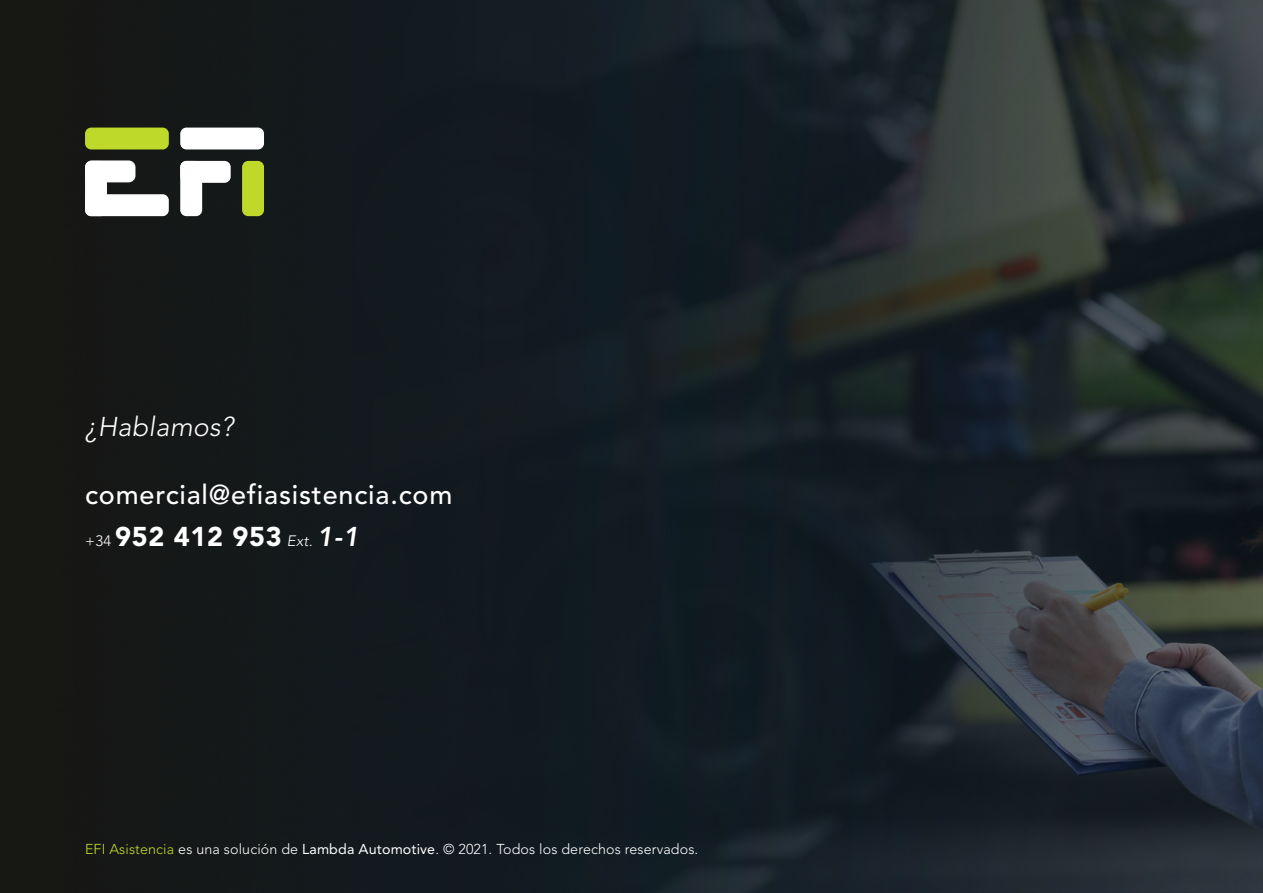
<style>
.page{position:relative;width:1263px;height:893px;background:#fff}
.page>*{position:absolute;margin:0;border:0;box-sizing:border-box;transform-origin:0 0}
.t1{font:500 27px "Avenir LT Std";letter-spacing:.03em;color:#fff}
.t2{font:900 27px "Avenir LT Std";letter-spacing:.025em;color:#fff}
.t3{font:italic 300 27px "Avenir LT Std";letter-spacing:.01em;color:#fff}
.t4{font:300 14.25px "Avenir LT Std";letter-spacing:.01em;color:#fff}
.s1{font-weight:300;font-size:15px}
.s2{font-weight:300;font-style:italic;font-size:15px}
.s3{font-weight:800;font-style:italic}
.s4{color:#bfd92b}
.s5{font-weight:400}
</style>
<div class="page">
<img style="left:0;top:0;width:1263px;height:893px">
<div style="left:85px;top:128px;width:84px;height:21px;background:#bfd92b;border-radius:6px"></div>
<div style="left:85px;top:161px;width:22px;height:55px;background:#fff;border-radius:6px"></div>
<div style="left:85px;top:194px;width:84px;height:22px;background:#fff;border-radius:6px"></div>
<div style="left:85px;top:160px;width:50px;height:22px;background:#fff;border-radius:7px"></div>
<div style="left:242px;top:161px;width:22px;height:55px;background:#bfd92b;border-radius:6px"></div>
<div style="left:180px;top:128px;width:84px;height:21px;background:#fff;border-radius:6px"></div>
<div style="left:180px;top:161px;width:22px;height:55px;background:#fff;border-radius:6px"></div>
<div style="left:180px;top:161px;width:51px;height:22px;background:#fff;border-radius:6px"></div>
<h1 class="t3" style="left:85px;top:411px;width:150px">¿Hablamos?</h1>
<h1 class="t1" style="left:85px;top:479px;width:369px">comercial@efiasistencia.com</h1>
<h1 class="t2" style="left:85px;top:520px;width:275px"><span class="s1">+34</span> 952 412 953 <span class="s2">Ext.</span> <span class="s3">1-1</span></h1>
<p class="t4" style="left:85px;top:841px;width:615px"><span class="s4">EFI Asistencia</span> es una solución de <span class="s5">Lambda Automotive</span>. © 2021. Todos los derechos reservados.</p>
</div>
